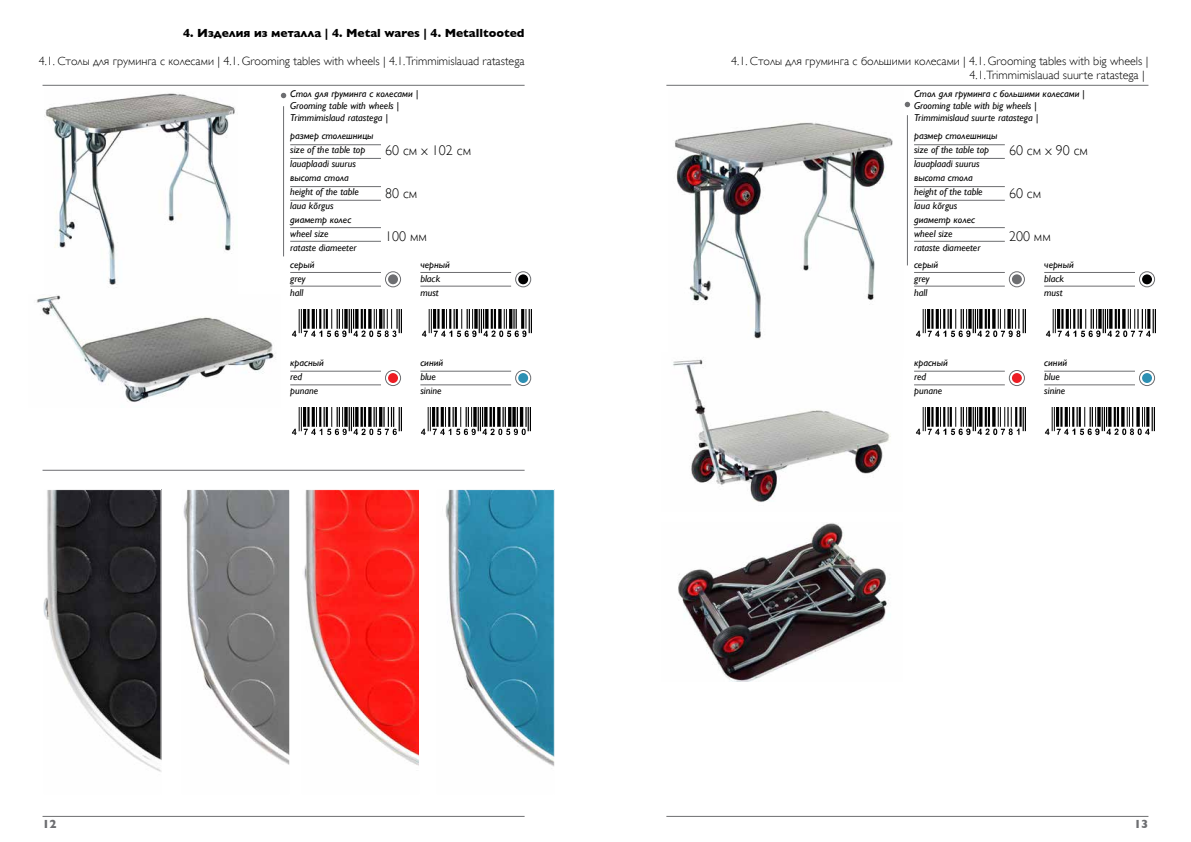
<style>
.page{position:relative;width:1191px;height:842px;background:#fff}
.page>*{position:absolute;margin:0;border:0;box-sizing:border-box;transform-origin:0 0}
.t1{font:300 14px "Gill Sans";color:#000}
.t2{font:300 12px/14.4px "Gill Sans";color:#000}
.t3{font:700 12px "Gill Sans";color:#000}
.t4{font:700 12px "Gill Sans";color:#6d6e71}
.t5{font:italic 10px/14px "Gill Sans";color:#000}
</style>
<div class="page">
<hr style="left:43px;top:816px;width:481px;height:1px;background:#6d6e71">
<hr style="left:666px;top:816px;width:482px;height:1px;background:#6d6e71">
<hr style="left:43px;top:85px;width:481px;height:1px;background:#6d6e71">
<hr style="left:283px;top:106px;width:1px;height:150px;background:#6d6e71">
<svg style="left:281px;top:93px;width:5px;height:5px"></svg>
<hr style="left:290px;top:144px;width:91px;height:1px;background:#6d6e71">
<hr style="left:290px;top:158px;width:91px;height:1px;background:#6d6e71">
<hr style="left:290px;top:186px;width:91px;height:1px;background:#6d6e71">
<hr style="left:290px;top:200px;width:91px;height:1px;background:#6d6e71">
<hr style="left:290px;top:371px;width:91px;height:1px;background:#6d6e71">
<hr style="left:290px;top:385px;width:91px;height:1px;background:#6d6e71">
<hr style="left:290px;top:272px;width:91px;height:1px;background:#6d6e71">
<hr style="left:290px;top:286px;width:91px;height:1px;background:#6d6e71">
<hr style="left:420px;top:272px;width:91px;height:1px;background:#6d6e71">
<hr style="left:420px;top:286px;width:91px;height:1px;background:#6d6e71">
<hr style="left:420px;top:371px;width:91px;height:1px;background:#6d6e71">
<hr style="left:420px;top:385px;width:91px;height:1px;background:#6d6e71">
<div style="left:385px;top:271px;width:16px;height:16px;border:1px solid #6d6e71;border-radius:50%"></div>
<div style="left:388px;top:274px;width:10px;height:10px;background:#6d6e71;border-radius:50%"></div>
<div style="left:515px;top:271px;width:16px;height:16px;border:1px solid #6d6e71;border-radius:50%"></div>
<div style="left:518px;top:274px;width:10px;height:10px;background:#000;border-radius:50%"></div>
<div style="left:385px;top:370px;width:16px;height:16px;border:1px solid #6d6e71;border-radius:50%"></div>
<div style="left:388px;top:373px;width:10px;height:10px;background:#ed1d24;border-radius:50%"></div>
<div style="left:515px;top:370px;width:16px;height:16px;border:1px solid #6d6e71;border-radius:50%"></div>
<div style="left:518px;top:373px;width:10px;height:10px;background:#2d90b3;border-radius:50%"></div>
<hr style="left:666px;top:85px;width:482px;height:1px;background:#6d6e71">
<hr style="left:907px;top:115px;width:1px;height:150px;background:#6d6e71">
<svg style="left:904px;top:102px;width:6px;height:5px"></svg>
<hr style="left:914px;top:144px;width:90px;height:1px;background:#6d6e71">
<hr style="left:914px;top:158px;width:90px;height:1px;background:#6d6e71">
<hr style="left:914px;top:186px;width:90px;height:1px;background:#6d6e71">
<hr style="left:914px;top:200px;width:90px;height:1px;background:#6d6e71">
<hr style="left:914px;top:272px;width:90px;height:1px;background:#6d6e71">
<hr style="left:914px;top:286px;width:90px;height:1px;background:#6d6e71">
<hr style="left:914px;top:371px;width:90px;height:1px;background:#6d6e71">
<hr style="left:914px;top:385px;width:90px;height:1px;background:#6d6e71">
<div style="left:1009px;top:271px;width:15px;height:16px;border:1px solid #6d6e71;border-radius:50%"></div>
<div style="left:1012px;top:274px;width:9px;height:10px;background:#6d6e71;border-radius:50%"></div>
<div style="left:1009px;top:370px;width:15px;height:16px;border:1px solid #6d6e71;border-radius:50%"></div>
<div style="left:1012px;top:373px;width:9px;height:10px;background:#ed1d24;border-radius:50%"></div>
<div style="left:1139px;top:271px;width:15px;height:16px;border:1px solid #6d6e71;border-radius:50%"></div>
<div style="left:1142px;top:274px;width:10px;height:10px;background:#000;border-radius:50%"></div>
<div style="left:1139px;top:370px;width:15px;height:16px;border:1px solid #6d6e71;border-radius:50%"></div>
<div style="left:1142px;top:373px;width:10px;height:10px;background:#2d90b3;border-radius:50%"></div>
<hr style="left:1044px;top:272px;width:91px;height:1px;background:#6d6e71">
<hr style="left:1044px;top:286px;width:91px;height:1px;background:#6d6e71">
<hr style="left:1044px;top:371px;width:91px;height:1px;background:#6d6e71">
<hr style="left:1044px;top:385px;width:91px;height:1px;background:#6d6e71">
<img style="left:674px;top:121px;width:219px;height:218px">
<img style="left:673px;top:359px;width:218px;height:143px">
<img style="left:678px;top:523px;width:212px;height:159px">
<hr style="left:43px;top:470px;width:481px;height:1px;background:#6d6e71">
<img style="left:292px;top:407px;width:109px;height:29px">
<img style="left:292px;top:309px;width:109px;height:29px">
<img style="left:45px;top:93px;width:190px;height:195px">
<img style="left:36px;top:295px;width:240px;height:107px">
<img style="left:421px;top:407px;width:110px;height:29px">
<img style="left:422px;top:309px;width:109px;height:29px">
<img style="left:1045px;top:407px;width:109px;height:29px">
<img style="left:916px;top:407px;width:109px;height:29px">
<img style="left:1046px;top:309px;width:109px;height:29px">
<img style="left:916px;top:309px;width:109px;height:29px">
<img style="left:45px;top:491px;width:115px;height:281px">
<div style="left:43px;top:489px;width:119px;height:306px;border:1px solid #fff"></div>
<img style="left:183px;top:491px;width:105px;height:273px">
<div style="left:181px;top:489px;width:109px;height:306px;border:1px solid #fff"></div>
<img style="left:304px;top:491px;width:114px;height:274px">
<div style="left:301px;top:489px;width:119px;height:306px;border:1px solid #fff"></div>
<img style="left:445px;top:491px;width:108px;height:275px">
<div style="left:436px;top:489px;width:119px;height:306px;border:1px solid #fff"></div>
<hr style="left:290px;top:227px;width:91px;height:1px;background:#6d6e71">
<hr style="left:290px;top:241px;width:91px;height:1px;background:#6d6e71">
<hr style="left:914px;top:227px;width:90px;height:1px;background:#6d6e71">
<hr style="left:914px;top:241px;width:90px;height:1px;background:#6d6e71">
<p class="t3" style="left:183px;top:26px;width:343px">4. Изделия из металла | 4. Metal wares | 4. Metalltooted</p>
<p class="t2" style="left:39px;top:53px;width:487px">4.1. Столы для груминга с колесами | 4.1. Grooming tables with wheels | 4.1.Trimmimislauad ratastega</p>
<p class="t5" style="left:290px;top:88px;width:129px;line-height:12px">Стол для груминга с колесами |<br>Grooming table with wheels |<br>Trimmimislaud ratastega |</p>
<p class="t2" style="left:969px;top:53px;width:180px;text-indent:-238px">4.1. Столы для груминга с большими колесами | 4.1. Grooming tables with big wheels |<br>4.1.Trimmimislauad suurte ratastega |</p>
<p class="t5" style="left:914px;top:88px;width:172px;line-height:12px">Стол для груминга с большими колесами |<br>Grooming table with big wheels |<br>Trimmimislaud suurte ratastega |</p>
<h1 class="t1" style="left:1009px;top:143px;width:80px">60 см x 90 см</h1>
<h1 class="t1" style="left:1009px;top:186px;width:34px">60 см</h1>
<p class="t5" style="left:290px;top:129px;width:85px">размер столешницы size of the table top lauaplaadi suurus высота стола height of the table laua kõrgus<br>диаметр колес wheel size<br>rataste diameeter</p>
<p class="t5" style="left:290px;top:257px;width:26px">серый grey hall</p>
<p class="t5" style="left:914px;top:129px;width:85px">размер столешницы size of the table top lauaplaadi suurus высота стола height of the table laua kõrgus<br>диаметр колес wheel size<br>rataste diameeter</p>
<p class="t5" style="left:914px;top:257px;width:26px">серый grey hall</p>
<h1 class="t1" style="left:385px;top:143px;width:87px">60 см x 102 см</h1>
<h1 class="t1" style="left:385px;top:186px;width:34px">80 см</h1>
<h1 class="t1" style="left:385px;top:229px;width:43px">100 мм</h1>
<h1 class="t1" style="left:1009px;top:229px;width:43px">200 мм</h1>
<p class="t5" style="left:420px;top:257px;width:31px">черный black must</p>
<p class="t5" style="left:1044px;top:257px;width:31px">черный black must</p>
<p class="t4" style="left:43px;top:817px;width:16px">12</p>
<p class="t5" style="left:290px;top:355px;width:35px">красный red punane</p>
<p class="t5" style="left:420px;top:355px;width:25px">синий blue sinine</p>
<p class="t5" style="left:914px;top:355px;width:35px">красный red punane</p>
<p class="t5" style="left:1044px;top:355px;width:25px">синий blue sinine</p>
<p class="t4" style="left:1134px;top:817px;width:16px">13</p>
</div>
